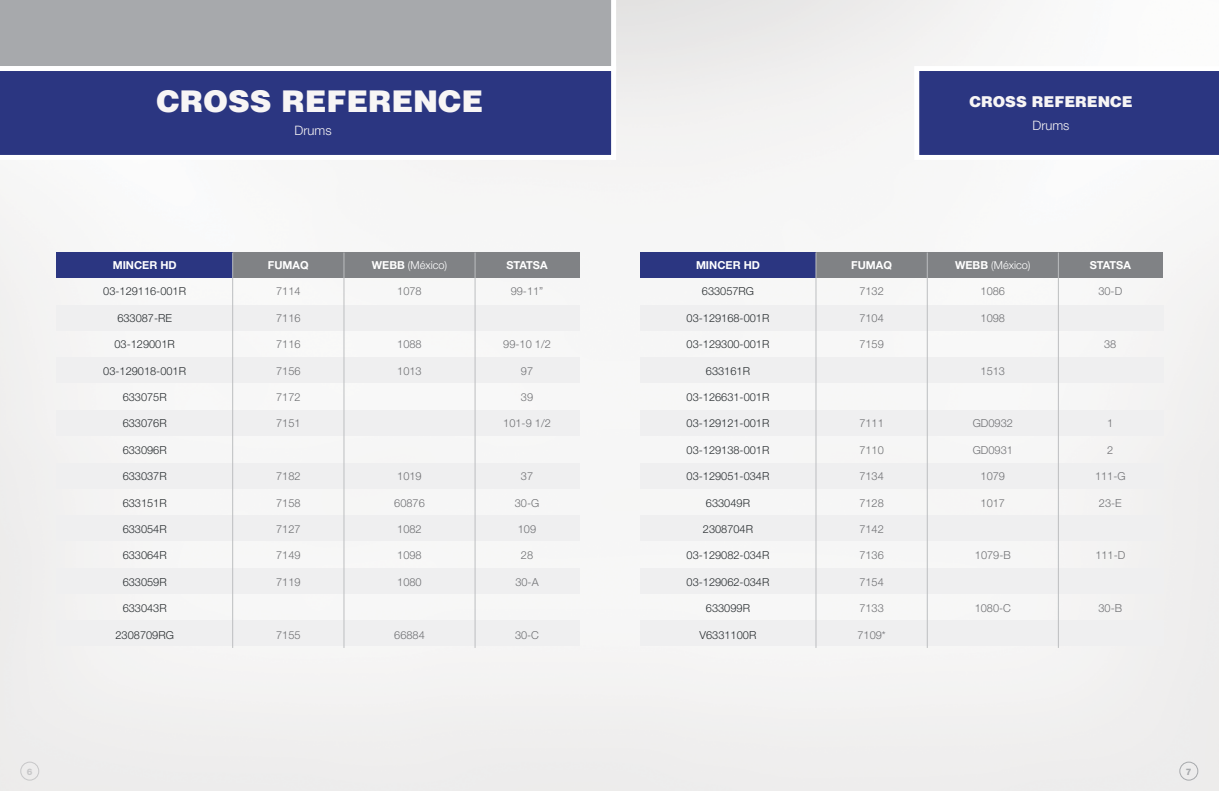
<style>
.page{position:relative;width:1219px;height:791px;background:#fff}
.page>*{position:absolute;margin:0;border:0;box-sizing:border-box;transform-origin:0 0}
.t1{font:900 30px "Helvetica";color:#f7f5f5}
.t2{font:900 15px "Helvetica";color:#f7f5f5}
.t3{font:300 13px "Helvetica Neue";color:#f7f5f5}
.t4{font:300 11px "Helvetica Neue";color:#252a2d}
.t5{font:300 11px "Helvetica Neue";color:#6d6e71}
.t6{font:700 11px "Helvetica Neue";color:#fff}
.t7{font:300 11px "Helvetica Neue";color:#fff}
.t8{font:800 9px "Helvetica Neue";color:#a7a9ac}
.s1{font-weight:700}
</style>
<div class="page">
<img style="left:0;top:0;width:1219px;height:791px">
<div style="left:21px;top:762px;width:18px;height:18px;border:1px solid #a7a9ac;border-radius:50%"></div>
<div style="left:1179px;top:762px;width:19px;height:18px;border:1px solid #a7a9ac;border-radius:50%"></div>
<div style="left:0;top:0;width:619px;height:64px;background:#a7a9ac"></div>
<svg style="left:0;top:64px;width:619px;height:98px;background:#495392"></svg>
<svg style="left:912px;top:64px;width:307px;height:98px"></svg>
<div style="left:57px;top:252px;width:176px;height:26px;background:#2b3681"></div>
<div style="left:640px;top:252px;width:176px;height:26px;background:#2b3681"></div>
<div style="left:233px;top:252px;width:346px;height:26px;background:#808285"></div>
<div style="left:816px;top:252px;width:347px;height:26px;background:#808285"></div>
<div style="left:57px;top:305px;width:523px;height:26px;background:#efeff0"></div>
<div style="left:640px;top:305px;width:523px;height:26px;background:#efeff0"></div>
<div style="left:57px;top:358px;width:523px;height:25px;background:#efeff0"></div>
<div style="left:640px;top:358px;width:523px;height:25px;background:#efeff0"></div>
<div style="left:57px;top:410px;width:523px;height:26px;background:#efeff0"></div>
<div style="left:640px;top:410px;width:523px;height:26px;background:#efeff0"></div>
<div style="left:57px;top:463px;width:523px;height:25px;background:#efeff0"></div>
<div style="left:640px;top:463px;width:523px;height:25px;background:#efeff0"></div>
<div style="left:57px;top:515px;width:523px;height:26px;background:#efeff0"></div>
<div style="left:640px;top:515px;width:523px;height:26px;background:#efeff0"></div>
<div style="left:57px;top:568px;width:523px;height:25px;background:#efeff0"></div>
<div style="left:640px;top:568px;width:523px;height:25px;background:#efeff0"></div>
<div style="left:57px;top:621px;width:523px;height:25px;background:#efeff0"></div>
<div style="left:640px;top:621px;width:523px;height:25px;background:#efeff0"></div>
<hr style="left:232px;top:252px;width:1px;height:396px;background:#bcbec0">
<hr style="left:815px;top:252px;width:1px;height:396px;background:#bcbec0">
<hr style="left:343px;top:252px;width:1px;height:396px;background:#bcbec0">
<hr style="left:927px;top:252px;width:1px;height:396px;background:#bcbec0">
<hr style="left:475px;top:252px;width:1px;height:396px;background:#bcbec0">
<hr style="left:1058px;top:252px;width:1px;height:396px;background:#bcbec0">
<h1 class="t1" style="left:156px;top:82px;width:328px">CROSS REFERENCE</h1>
<p class="t3" style="left:295px;top:123px;width:39px">Drums</p>
<p class="t6" style="left:113px;top:258px;width:65px">MINCER HD</p>
<p class="t4" style="left:103px;top:285px;width:84px">03-129116-001R</p>
<p class="t4" style="left:117px;top:311px;width:56px">633087-RE</p>
<p class="t4" style="left:115px;top:338px;width:62px">03-129001R</p>
<p class="t4" style="left:103px;top:364px;width:84px">03-129018-001R</p>
<p class="t4" style="left:123px;top:390px;width:46px">633075R</p>
<p class="t4" style="left:123px;top:417px;width:46px">633076R</p>
<p class="t4" style="left:123px;top:443px;width:46px">633096R</p>
<p class="t4" style="left:123px;top:470px;width:46px">633037R</p>
<p class="t4" style="left:123px;top:496px;width:46px">633151R</p>
<p class="t4" style="left:123px;top:522px;width:46px">633054R</p>
<p class="t4" style="left:123px;top:549px;width:46px">633064R</p>
<p class="t4" style="left:123px;top:575px;width:46px">633059R</p>
<p class="t4" style="left:123px;top:602px;width:46px">633043R</p>
<p class="t4" style="left:116px;top:628px;width:60px">2308709RG</p>
<p class="t6" style="left:268px;top:258px;width:42px">FUMAQ</p>
<p class="t5" style="left:276px;top:285px;width:26px">7114</p>
<p class="t5" style="left:276px;top:311px;width:26px">7116</p>
<p class="t5" style="left:276px;top:337px;width:26px">7116</p>
<p class="t5" style="left:276px;top:364px;width:26px">7156</p>
<p class="t5" style="left:276px;top:390px;width:26px">7172</p>
<p class="t5" style="left:276px;top:417px;width:26px">7151</p>
<p class="t5" style="left:276px;top:469px;width:26px">7182</p>
<p class="t5" style="left:276px;top:496px;width:26px">7158</p>
<p class="t5" style="left:276px;top:522px;width:26px">7127</p>
<p class="t5" style="left:276px;top:549px;width:26px">7149</p>
<p class="t5" style="left:276px;top:575px;width:26px">7119</p>
<p class="t5" style="left:276px;top:628px;width:26px">7155</p>
<p class="t7" style="left:372px;top:258px;width:77px"><span class="s1">WEBB</span> (México)</p>
<p class="t5" style="left:397px;top:285px;width:26px">1078</p>
<p class="t6" style="left:506px;top:258px;width:43px">STATSA</p>
<p class="t5" style="left:511px;top:285px;width:34px">99-11”</p>
<p class="t5" style="left:397px;top:338px;width:26px">1088</p>
<p class="t5" style="left:397px;top:364px;width:26px">1013</p>
<p class="t5" style="left:503px;top:337px;width:49px">99-10 1/2</p>
<p class="t5" style="left:521px;top:364px;width:14px">97</p>
<p class="t5" style="left:521px;top:390px;width:14px">39</p>
<p class="t5" style="left:503px;top:417px;width:49px">101-9 1/2</p>
<p class="t5" style="left:397px;top:470px;width:26px">1019</p>
<p class="t5" style="left:394px;top:496px;width:32px">60876</p>
<p class="t5" style="left:397px;top:522px;width:26px">1082</p>
<p class="t5" style="left:397px;top:549px;width:26px">1098</p>
<p class="t5" style="left:397px;top:575px;width:26px">1080</p>
<p class="t5" style="left:521px;top:469px;width:14px">37</p>
<p class="t5" style="left:515px;top:496px;width:26px">30-G</p>
<p class="t5" style="left:518px;top:522px;width:20px">109</p>
<p class="t5" style="left:521px;top:549px;width:14px">28</p>
<p class="t5" style="left:515px;top:575px;width:25px">30-A</p>
<p class="t5" style="left:394px;top:628px;width:32px">66884</p>
<p class="t5" style="left:515px;top:628px;width:26px">30-C</p>
<p class="t6" style="left:696px;top:258px;width:65px">MINCER HD</p>
<p class="t4" style="left:702px;top:285px;width:54px">633057RG</p>
<p class="t4" style="left:687px;top:311px;width:84px">03-129168-001R</p>
<p class="t4" style="left:687px;top:338px;width:84px">03-129300-001R</p>
<p class="t4" style="left:706px;top:364px;width:46px">633161R</p>
<p class="t4" style="left:687px;top:390px;width:84px">03-126631-001R</p>
<p class="t4" style="left:687px;top:417px;width:84px">03-129121-001R</p>
<p class="t4" style="left:687px;top:443px;width:84px">03-129138-001R</p>
<p class="t4" style="left:687px;top:470px;width:84px">03-129051-034R</p>
<p class="t4" style="left:706px;top:496px;width:46px">633049R</p>
<p class="t4" style="left:703px;top:522px;width:52px">2308704R</p>
<p class="t4" style="left:687px;top:549px;width:84px">03-129082-034R</p>
<p class="t4" style="left:687px;top:575px;width:84px">03-129062-034R</p>
<p class="t4" style="left:706px;top:602px;width:46px">633099R</p>
<p class="t4" style="left:700px;top:628px;width:58px">V6331100R</p>
<p class="t6" style="left:851px;top:258px;width:42px">FUMAQ</p>
<p class="t5" style="left:859px;top:285px;width:26px">7132</p>
<p class="t5" style="left:859px;top:311px;width:26px">7104</p>
<p class="t5" style="left:859px;top:337px;width:26px">7159</p>
<p class="t5" style="left:859px;top:417px;width:26px">7111</p>
<p class="t5" style="left:859px;top:443px;width:26px">7110</p>
<p class="t5" style="left:859px;top:469px;width:26px">7134</p>
<p class="t5" style="left:859px;top:496px;width:26px">7128</p>
<p class="t5" style="left:859px;top:522px;width:26px">7142</p>
<p class="t5" style="left:859px;top:549px;width:26px">7136</p>
<p class="t5" style="left:859px;top:575px;width:26px">7154</p>
<p class="t5" style="left:859px;top:601px;width:26px">7133</p>
<p class="t5" style="left:857px;top:628px;width:30px">7109*</p>
<h2 class="t2" style="left:969px;top:92px;width:165px">CROSS REFERENCE</h2>
<p class="t3" style="left:1032px;top:117px;width:39px">Drums</p>
<p class="t7" style="left:955px;top:258px;width:77px"><span class="s1">WEBB</span> (México)</p>
<p class="t5" style="left:981px;top:285px;width:26px">1086</p>
<p class="t5" style="left:981px;top:311px;width:26px">1098</p>
<p class="t6" style="left:1090px;top:258px;width:43px">STATSA</p>
<p class="t5" style="left:1098px;top:285px;width:25px">30-D</p>
<p class="t5" style="left:1104px;top:337px;width:14px">38</p>
<p class="t5" style="left:981px;top:364px;width:26px">1513</p>
<p class="t5" style="left:973px;top:417px;width:42px">GD0932</p>
<p class="t5" style="left:973px;top:443px;width:42px">GD0931</p>
<p class="t5" style="left:981px;top:470px;width:26px">1079</p>
<p class="t5" style="left:981px;top:496px;width:26px">1017</p>
<p class="t5" style="left:1107px;top:417px;width:8px">1</p>
<p class="t5" style="left:1107px;top:443px;width:8px">2</p>
<p class="t5" style="left:1095px;top:469px;width:32px">111-G</p>
<p class="t5" style="left:1099px;top:496px;width:24px">23-E</p>
<p class="t5" style="left:975px;top:549px;width:37px">1079-B</p>
<p class="t5" style="left:1095px;top:549px;width:31px">111-D</p>
<p class="t5" style="left:975px;top:602px;width:38px">1080-C</p>
<p class="t5" style="left:1098px;top:601px;width:25px">30-B</p>
<p class="t8" style="left:27px;top:766px;width:7px">6</p>
<p class="t8" style="left:1186px;top:766px;width:7px">7</p>
</div>
